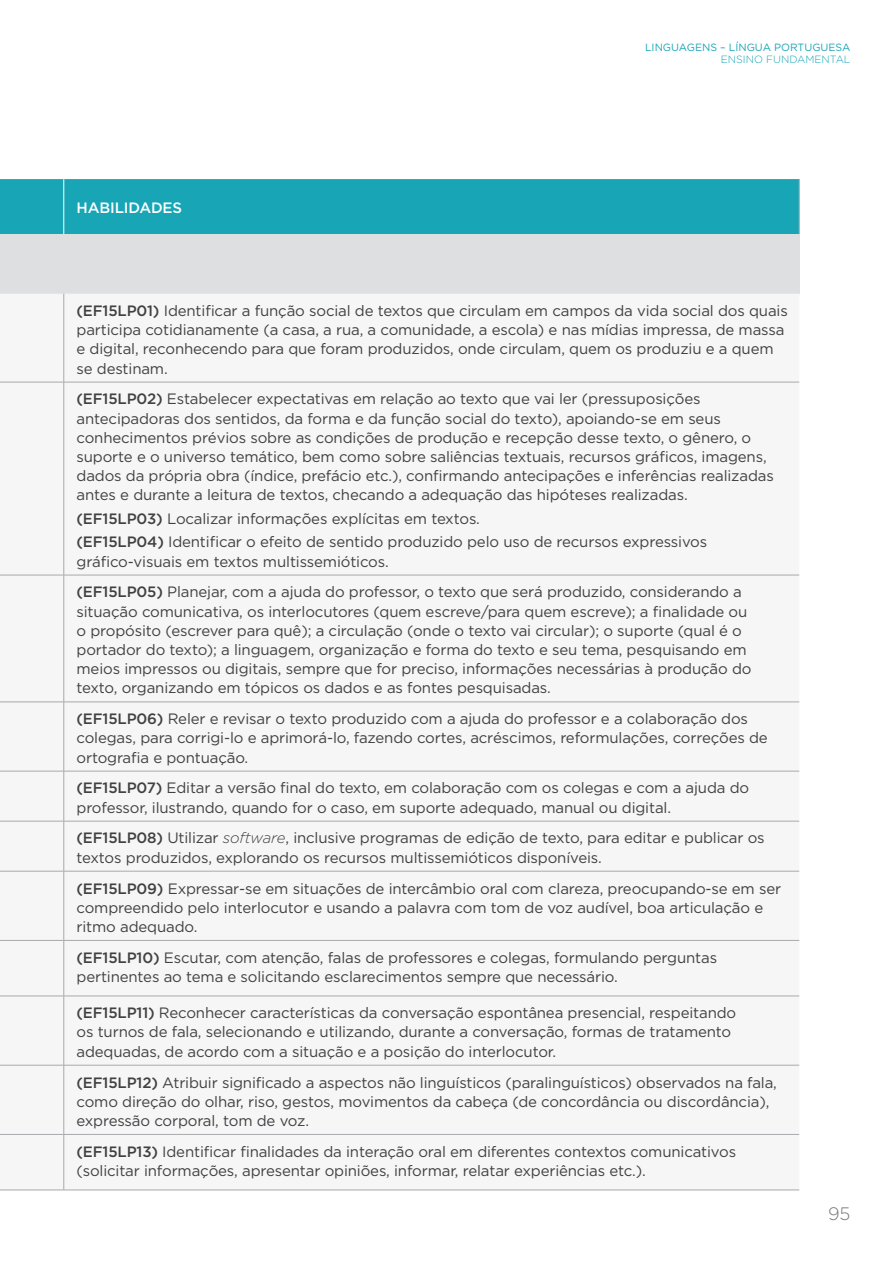
<style>
.page{position:relative;width:893px;height:1263px;background:#fff}
.page>*{position:absolute;margin:0;border:0;box-sizing:border-box;transform-origin:0 0}
.t1{font:300 18px "Gotham";color:#77787b}
.t2{font:15px/19.2px "Gotham";letter-spacing:-.01em;color:#414042}
.t3{font:500 15px "Gotham";letter-spacing:-.01em;color:#fff}
.t4{font:10.5px "Gotham";color:#18a6b7}
.t5{font:300 10.5px "Gotham";color:#18a6b7}
.s1{font-weight:500}
.s2{font-weight:300;font-style:italic}
</style>
<div class="page">
<div style="left:0;top:179px;width:799px;height:55px;background:#18a6b7"></div>
<div style="left:0;top:234px;width:799px;height:60px;background:#dedfe0"></div>
<div style="left:0;top:294px;width:799px;height:896px;background:#f6f6f6"></div>
<hr style="left:0;top:382px;width:64px;height:1px;background:#a7a9ac">
<hr style="left:64px;top:294px;width:1px;height:88px;background:#a7a9ac">
<hr style="left:64px;top:382px;width:735px;height:1px;background:#a7a9ac">
<hr style="left:64px;top:382px;width:1px;height:193px;background:#a7a9ac">
<hr style="left:0;top:575px;width:64px;height:1px;background:#a7a9ac">
<hr style="left:64px;top:575px;width:735px;height:1px;background:#a7a9ac">
<hr style="left:64px;top:702px;width:735px;height:1px;background:#a7a9ac">
<hr style="left:64px;top:771px;width:735px;height:1px;background:#a7a9ac">
<hr style="left:64px;top:821px;width:735px;height:1px;background:#a7a9ac">
<hr style="left:64px;top:871px;width:735px;height:1px;background:#a7a9ac">
<hr style="left:64px;top:940px;width:735px;height:1px;background:#a7a9ac">
<hr style="left:64px;top:996px;width:735px;height:1px;background:#a7a9ac">
<hr style="left:64px;top:1065px;width:735px;height:1px;background:#a7a9ac">
<hr style="left:64px;top:1134px;width:735px;height:1px;background:#a7a9ac">
<hr style="left:64px;top:179px;width:1px;height:55px;background:#fff">
<hr style="left:64px;top:575px;width:1px;height:127px;background:#a7a9ac">
<hr style="left:64px;top:702px;width:1px;height:69px;background:#a7a9ac">
<hr style="left:64px;top:771px;width:1px;height:50px;background:#a7a9ac">
<hr style="left:64px;top:821px;width:1px;height:50px;background:#a7a9ac">
<hr style="left:64px;top:871px;width:1px;height:69px;background:#a7a9ac">
<hr style="left:64px;top:940px;width:1px;height:56px;background:#a7a9ac">
<hr style="left:64px;top:996px;width:1px;height:69px;background:#a7a9ac">
<hr style="left:64px;top:1065px;width:1px;height:69px;background:#a7a9ac">
<hr style="left:64px;top:1134px;width:1px;height:56px;background:#a7a9ac">
<hr style="left:0;top:702px;width:64px;height:1px;background:#a7a9ac">
<hr style="left:0;top:771px;width:64px;height:1px;background:#a7a9ac">
<hr style="left:0;top:821px;width:64px;height:1px;background:#a7a9ac">
<hr style="left:0;top:871px;width:64px;height:1px;background:#a7a9ac">
<hr style="left:0;top:940px;width:64px;height:1px;background:#a7a9ac">
<hr style="left:0;top:996px;width:64px;height:1px;background:#a7a9ac">
<hr style="left:0;top:1065px;width:64px;height:1px;background:#a7a9ac">
<hr style="left:0;top:1134px;width:64px;height:1px;background:#a7a9ac">
<hr style="left:799px;top:179px;width:1px;height:55px;background:#a7a9ac">
<hr style="left:0;top:1190px;width:64px;height:1px;background:#a7a9ac">
<hr style="left:64px;top:1190px;width:735px;height:1px;background:#a7a9ac">
<p class="t3" style="left:77px;top:199px;width:107px">HABILIDADES</p>
<p class="t4" style="left:645px;top:42px;width:207px">LINGUAGENS – LÍNGUA PORTUGUESA</p>
<p class="t5" style="left:721px;top:54px;width:131px">ENSINO FUNDAMENTAL</p>
<p class="t2" style="left:77px;top:301px;width:713px"><span class="s1">(EF15LP01)</span> Identificar a função social de textos que circulam em campos da vida social dos quais participa cotidianamente (a casa, a rua, a comunidade, a escola) e nas mídias impressa, de massa e digital, reconhecendo para que foram produzidos, onde circulam, quem os produziu e a quem se destinam.</p>
<p class="t2" style="left:77px;top:389px;width:699px"><span class="s1">(EF15LP02)</span> Estabelecer expectativas em relação ao texto que vai ler (pressuposições antecipadoras dos sentidos, da forma e da função social do texto), apoiando-se em seus conhecimentos prévios sobre as condições de produção e recepção desse texto, o gênero, o suporte e o universo temático, bem como sobre saliências textuais, recursos gráficos, imagens, dados da própria obra (índice, prefácio etc.), confirmando antecipações e inferências realizadas antes e durante a leitura de textos, checando a adequação das hipóteses realizadas.</p>
<p class="t2" style="left:77px;top:507px;width:632px;line-height:23.4px"><span class="s1">(EF15LP03)</span> Localizar informações explícitas em textos.<br><span class="s1">(EF15LP04)</span> Identificar o efeito de sentido produzido pelo uso de recursos expressivos</p>
<p class="t2" style="left:77px;top:545px;width:667px;line-height:30.9px">gráfico-visuais em textos multissemióticos.<br><span class="s1">(EF15LP05)</span> Planejar, com a ajuda do professor, o texto que será produzido, considerando a</p>
<p class="t2" style="left:77px;top:601px;width:676px">situação comunicativa, os interlocutores (quem escreve/para quem escreve); a finalidade ou o propósito (escrever para quê); a circulação (onde o texto vai circular); o suporte (qual é o portador do texto); a linguagem, organização e forma do texto e seu tema, pesquisando em meios impressos ou digitais, sempre que for preciso, informações necessárias à produção do texto, organizando em tópicos os dados e as fontes pesquisadas.</p>
<p class="t2" style="left:77px;top:709px;width:693px"><span class="s1">(EF15LP06)</span> Reler e revisar o texto produzido com a ajuda do professor e a colaboração dos colegas, para corrigi-lo e aprimorá-lo, fazendo cortes, acréscimos, reformulações, correções de ortografia e pontuação.</p>
<p class="t2" style="left:77px;top:778px;width:674px"><span class="s1">(EF15LP07)</span> Editar a versão final do texto, em colaboração com os colegas e com a ajuda do professor, ilustrando, quando for o caso, em suporte adequado, manual ou digital.</p>
<p class="t2" style="left:77px;top:828px;width:690px"><span class="s1">(EF15LP08)</span> Utilizar <span class="s2">software</span>, inclusive programas de edição de texto, para editar e publicar os textos produzidos, explorando os recursos multissemióticos disponíveis.</p>
<p class="t2" style="left:77px;top:878px;width:706px"><span class="s1">(EF15LP09)</span> Expressar-se em situações de intercâmbio oral com clareza, preocupando-se em ser compreendido pelo interlocutor e usando a palavra com tom de voz audível, boa articulação e ritmo adequado.</p>
<p class="t2" style="left:77px;top:947px;width:642px"><span class="s1">(EF15LP10)</span> Escutar, com atenção, falas de professores e colegas, formulando perguntas pertinentes ao tema e solicitando esclarecimentos sempre que necessário.</p>
<p class="t2" style="left:77px;top:1003px;width:661px"><span class="s1">(EF15LP11)</span> Reconhecer características da conversação espontânea presencial, respeitando os turnos de fala, selecionando e utilizando, durante a conversação, formas de tratamento adequadas, de acordo com a situação e a posição do interlocutor.</p>
<p class="t2" style="left:77px;top:1072px;width:702px"><span class="s1">(EF15LP12)</span> Atribuir significado a aspectos não linguísticos (paralinguísticos) observados na fala, como direção do olhar, riso, gestos, movimentos da cabeça (de concordância ou discordância), expressão corporal, tom de voz.</p>
<p class="t2" style="left:77px;top:1141px;width:661px"><span class="s1">(EF15LP13)</span> Identificar finalidades da interação oral em diferentes contextos comunicativos (solicitar informações, apresentar opiniões, informar, relatar experiências etc.).</p>
<p class="t1" style="left:828px;top:1203px;width:24px">95</p>
</div>
